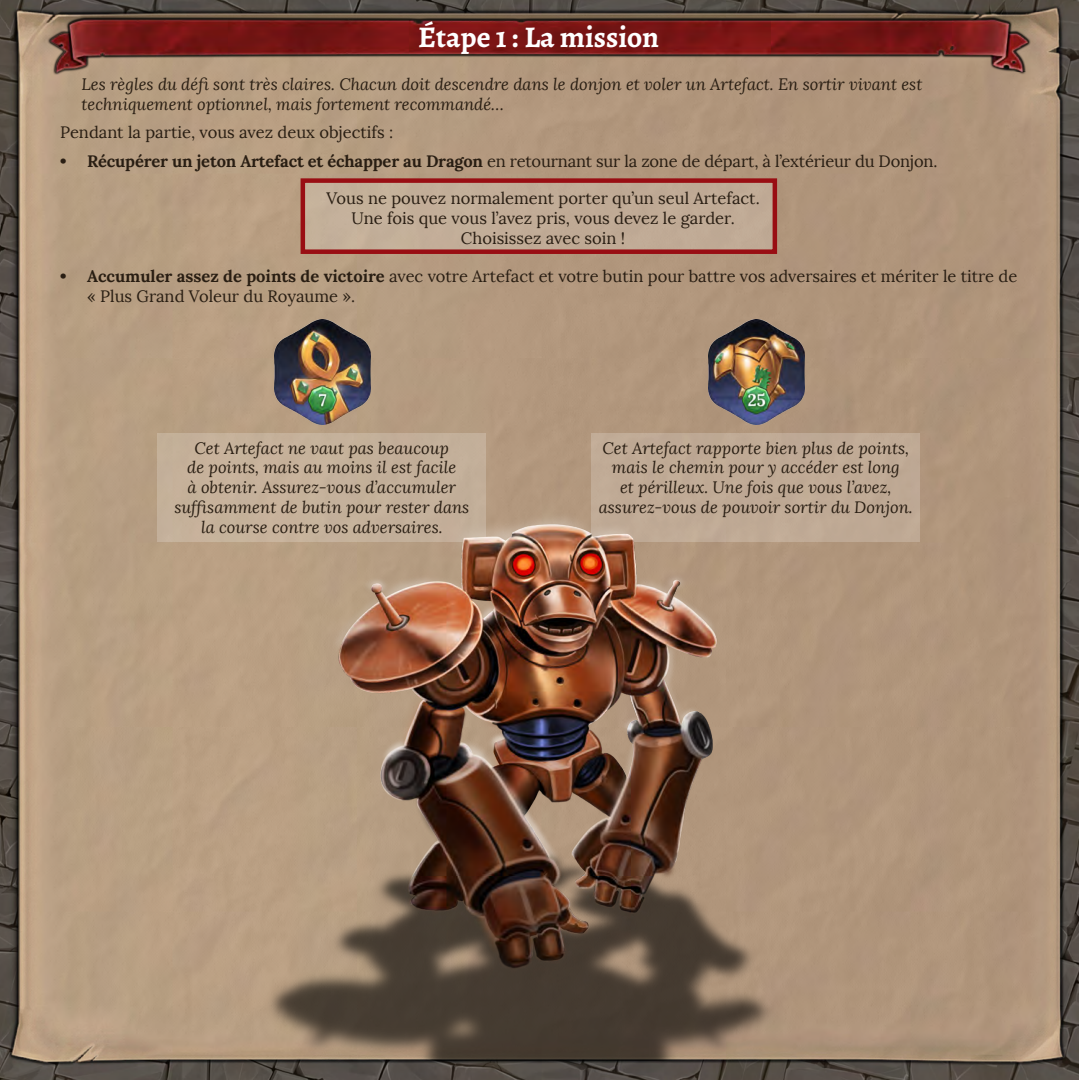
<style>
.page{position:relative;width:1079px;height:1080px;background:#fff}
.page>*{position:absolute;margin:0;border:0;box-sizing:border-box;transform-origin:0 0}
.t1{font:700 30px "Alegreya";color:#fff}
.t2{font:italic 16.5px/19.8px "Lora";color:#291e13;text-align:center}
.t3{font:16.5px/19.8px "Lora";color:#291e13;text-align:center}
.s1{font-weight:700}
</style>
<div class="page">
<img style="left:0;top:0;width:1078px;height:1080px">
<img style="left:48px;top:17px;width:981px;height:59px">
<div style="left:303px;top:181px;width:471px;height:71px;background:#c1ac97"></div>
<div style="left:300px;top:178px;width:477px;height:76px;border:4px solid #990e13"></div>
<div style="left:158px;top:433px;width:328px;height:109px;background:#c5b19a"></div>
<div style="left:591px;top:433px;width:328px;height:109px;background:#bfa995"></div>
<img style="left:708px;top:319px;width:96px;height:105px">
<img style="left:274px;top:319px;width:97px;height:105px">
<img style="left:262px;top:507px;width:515px;height:553px">
<h1 class="t1" style="left:418px;top:18px;width:243px">Étape 1 : La mission</h1>
<p class="t2" style="left:81px;top:75px;width:842px;text-align:left">Les règles du défi sont très claires. Chacun doit descendre dans le donjon et voler un Artefact. En sortir vivant est techniquement optionnel, mais fortement recommandé…</p>
<p class="t3" style="left:60px;top:123px;width:334px">Pendant la partie, vous avez deux objectifs :</p>
<p class="t3" style="left:60px;top:151px;width:878px"><span class="s1">• Récupérer un jeton Artefact et échapper au Dragon</span> en retournant sur la zone de départ, à l’extérieur du Donjon.</p>
<p class="t3" style="left:326px;top:188px;width:435px">Vous ne pouvez normalement porter qu’un seul Artefact.<br>Une fois que vous l’avez pris, vous devez le garder.<br>Choisissez avec soin !</p>
<p class="t3" style="left:87px;top:267px;width:931px;text-align:left;text-indent:-27px"><span class="s1">• Accumuler assez de points de victoire</span> avec votre Artefact et votre butin pour battre vos adversaires et mériter le titre de « Plus Grand Voleur du Royaume ».</p>
<p class="t2" style="left:174px;top:438px;width:296px">Cet Artefact ne vaut pas beaucoup<br>de points, mais au moins il est facile<br>à obtenir. Assurez-vous d’accumuler suffisamment de butin pour rester dans la course contre vos adversaires.</p>
<p class="t2" style="left:598px;top:438px;width:315px">Cet Artefact rapporte bien plus de points, mais le chemin pour y accéder est long<br>et périlleux. Une fois que vous l’avez, assurez-vous de pouvoir sortir du Donjon.</p>
</div>
